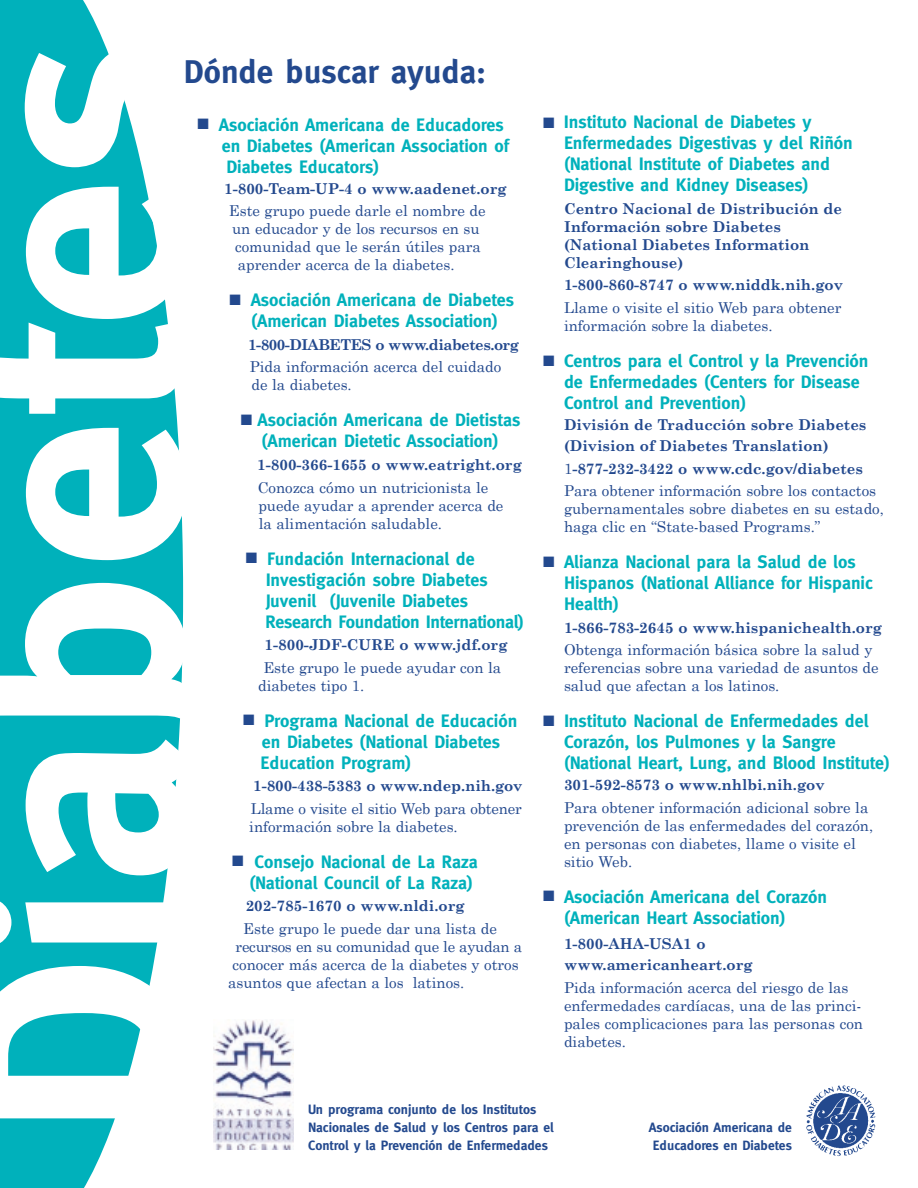
<style>
.page{position:relative;width:918px;height:1188px;background:#fff}
.page>*{position:absolute;margin:0;border:0;box-sizing:border-box;transform-origin:0 0}
.t1{font:700 300px "Meta";color:#fff}
.t2{font:700 33px "Meta";color:#23498e}
.t3{font:700 18px/21px "Meta";color:#00b1bb}
.t4{font:15px/18px "Century Schoolbook";color:#23498e}
.t5{font:700 15px/18px "Century Schoolbook";color:#23498e}
.t6{font:700 15px "Century Schoolbook";letter-spacing:-.035em;color:#23498e}
.t7{font:700 13.5px/18px "Meta";color:#23498e}
.s1{color:#23498e}
.s2{font-weight:700}
</style>
<div class="page">
<img style="left:806px;top:1085px;width:70px;height:72px">
<img style="left:214px;top:1020px;width:80px;height:130px">
<svg style="left:0;top:0;width:183px;height:1188px;background:#25bcc4"></svg>
<h1 class="t1" style="left:-32px;top:1138px;width:1102px;rotate:-90deg">Diabetes</h1>
<h2 class="t2" style="left:184px;top:59px;width:304px">Dónde buscar ayuda:</h2>
<p class="t3" style="left:222px;top:116px;width:289px;text-indent:-24px"><span class="s1">■</span> Asociación Americana de Educadores en Diabetes (American Association of<br>Diabetes Educators)</p>
<p class="t5" style="left:224px;top:179px;width:284px">1-800-Team-UP-4 o www.aadenet.org</p>
<p class="t4" style="left:229px;top:202px;width:258px">Este grupo puede darle el nombre de</p>
<p class="t4" style="left:232px;top:220px;width:249px">un educador y de los recursos en su</p>
<p class="t4" style="left:235px;top:238px;width:247px">comunidad que le serán útiles para</p>
<p class="t4" style="left:238px;top:256px;width:218px">aprender acerca de la diabetes.</p>
<p class="t3" style="left:229px;top:291px;width:286px;text-align:center"><span class="s1">■</span> Asociación Americana de Diabetes (American Diabetes Association)</p>
<p class="t6" style="left:248px;top:335px;width:272px">1-800-DIABETES o www.diabetes.org</p>
<p class="t4" style="left:250px;top:358px;width:253px">Pida información acerca del cuidado de la diabetes.</p>
<p class="t3" style="left:241px;top:411px;width:281px;text-align:center"><span class="s1">■</span> Asociación Americana de Dietistas (American Dietetic Association)</p>
<p class="t5" style="left:257px;top:455px;width:266px">1-800-366-1655 o www.eatright.org</p>
<p class="t4" style="left:258px;top:478px;width:247px">Conozca cómo un nutricionista le puede ayudar a aprender acerca de la alimentación saludable.</p>
<p class="t3" style="left:266px;top:549px;width:260px;text-indent:-20px"><span class="s1">■</span> Fundación Internacional de<br>Investigación sobre Diabetes<br>Juvenil (Juvenile Diabetes<br>Research Foundation International)</p>
<p class="t5" style="left:265px;top:635px;width:245px">1-800-JDF-CURE o www.jdf.org</p>
<p class="t4" style="left:258px;top:658px;width:244px;text-indent:5px">Este grupo le puede ayudar con la diabetes tipo 1.</p>
<p class="t3" style="left:261px;top:711px;width:258px;text-indent:-17px"><span class="s1">■</span> Programa Nacional de Educación en Diabetes (National Diabetes<br>Education Program)</p>
<p class="t5" style="left:253px;top:776px;width:271px">1-800-438-5383 o www.ndep.nih.gov</p>
<p class="t4" style="left:249px;top:799px;width:274px">Llame o visite el sitio Web para obtener información sobre la diabetes.</p>
<p class="t3" style="left:232px;top:852px;width:247px;text-align:right"><span class="s1">■</span> Consejo Nacional de La Raza (National Council of La Raza)</p>
<p class="t5" style="left:246px;top:896px;width:220px">202-785-1670 o www.nldi.org</p>
<p class="t4" style="left:243px;top:919px;width:255px">Este grupo le puede dar una lista de</p>
<p class="t4" style="left:236px;top:937px;width:288px">recursos en su comunidad que le ayudan a</p>
<p class="t4" style="left:233px;top:955px;width:287px">conocer más acerca de la diabetes y otros</p>
<p class="t4" style="left:228px;top:973px;width:238px">asuntos que afectan a los latinos.</p>
<p class="t3" style="left:564px;top:113px;width:290px;text-indent:-21px"><span class="s1">■</span> Instituto Nacional de Diabetes y Enfermedades Digestivas y del Riñón (National Institute of Diabetes and Digestive and Kidney Diseases)</p>
<p class="t5" style="left:564px;top:199px;width:280px">Centro Nacional de Distribución de<br>Información sobre Diabetes (National Diabetes Information<br>Clearinghouse)</p>
<p class="t5" style="left:564px;top:276px;width:280px">1-800-860-8747 o www.niddk.nih.gov</p>
<p class="t4" style="left:564px;top:298px;width:279px">Llame o visite el sitio Web para obtener información sobre la diabetes.</p>
<p class="t3" style="left:564px;top:352px;width:306px;text-indent:-21px"><span class="s1">■</span> Centros para el Control y la Prevención de Enfermedades (Centers for Disease<br>Control and Prevention)</p>
<p class="t5" style="left:564px;top:414px;width:304px;line-height:21px">División de Traducción sobre Diabetes (Division of Diabetes Translation)</p>
<p class="t4" style="left:564px;top:457px;width:314px;line-height:22.5px">1<span class="s2">-877-232-3422 o www.cdc.gov/diabetes<br></span>Para obtener información sobre los contactos</p>
<p class="t4" style="left:564px;top:499px;width:321px">gubernamentales sobre diabetes en su estado, haga clic en “State-based Programs.”</p>
<p class="t3" style="left:564px;top:553px;width:310px;text-indent:-21px"><span class="s1">■</span> Alianza Nacional para la Salud de los<br>Hispanos (National Alliance for Hispanic<br>Health)</p>
<p class="t5" style="left:564px;top:618px;width:320px">1-866-783-2645 o www.hispanichealth.org</p>
<p class="t4" style="left:564px;top:640px;width:316px">Obtenga información básica sobre la salud y referencias sobre una variedad de asuntos de salud que afectan a los latinos.</p>
<p class="t3" style="left:564px;top:712px;width:327px;text-indent:-21px"><span class="s1">■</span> Instituto Nacional de Enfermedades del<br>Corazón, los Pulmones y la Sangre (National Heart, Lung, and Blood Institute)</p>
<p class="t5" style="left:564px;top:775px;width:262px">301-592-8573 o www.nhlbi.nih.gov</p>
<p class="t4" style="left:564px;top:798px;width:311px">Para obtener información adicional sobre la prevención de las enfermedades del corazón, en personas con diabetes, llame o visite el sitio Web.</p>
<p class="t3" style="left:564px;top:887px;width:264px;text-indent:-21px"><span class="s1">■</span> Asociación Americana del Corazón (American Heart Association)</p>
<p class="t5" style="left:564px;top:933px;width:190px;line-height:21px">1-800-AHA-USA1 o www.americanheart.org</p>
<p class="t4" style="left:564px;top:978px;width:301px">Pida información acerca del riesgo de las enfermedades cardíacas, una de las princi&shy;pales complicaciones para las personas con diabetes.</p>
<p class="t7" style="left:308px;top:1101px;width:247px">Un programa conjunto de los Institutos<br>Nacionales de Salud y los Centros para el<br>Control y la Prevención de Enfermedades</p>
<p class="t7" style="left:649px;top:1119px;width:145px">Asociación Americana de</p>
<p class="t7" style="left:653px;top:1137px;width:141px">Educadores en Diabetes</p>
</div>
